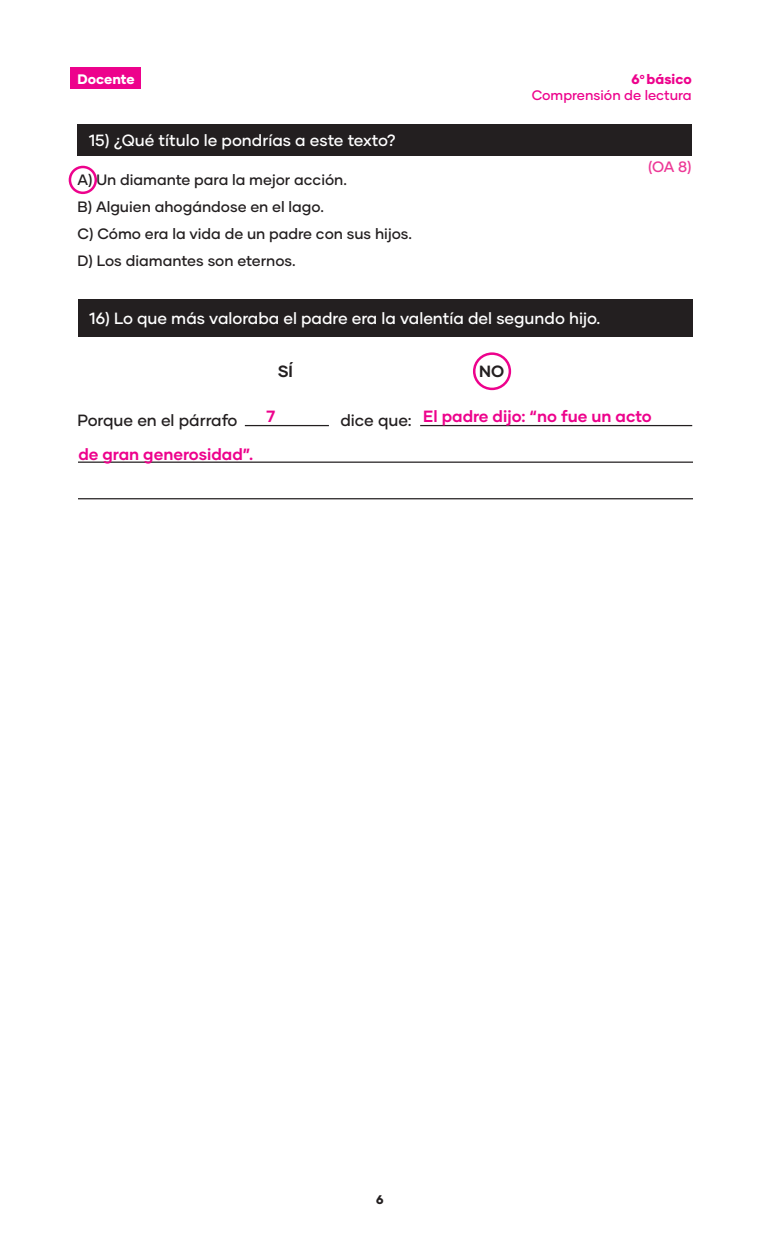
<style>
.page{position:relative;width:765px;height:1260px;background:#fff}
.page>*{position:absolute;margin:0;border:0;box-sizing:border-box;transform-origin:0 0}
.txt{font:500 16.25px "Gilmer";color:#fff}
.txt-2{font:700 16.25px "Gilmer";color:#ed028c}
.bullet_check{font:500 16.25px "Gilmer";color:#231f20}
.bullet_check-2{font:700 16.25px "Gilmer";color:#231f20}
.txt-3{font:500 15px "Gilmer";color:#231f20}
.bullet_check-3{font:500 15px "Gilmer";color:#ed3896}
.t1{font:500 13.75px/16.2px "Gilmer";color:#ed028c;text-align:right}
.t2{font:800 13.75px "Gilmer";color:#fff}
.t3{font:800 12.5px "Gilmer";color:#231f20}
.s1{font-weight:800}
</style>
<div class="page">
<div style="left:70px;top:67px;width:71px;height:22px;background:#ed028c"></div>
<div style="left:78px;top:299px;width:615px;height:38px;background:#231f20"></div>
<hr style="left:245px;top:425px;width:84px;height:1px;background:#231f20">
<hr style="left:420px;top:425px;width:272px;height:1px;background:#231f20">
<hr style="left:78px;top:462px;width:615px;height:1px;background:#231f20">
<hr style="left:78px;top:498px;width:615px;height:1px;background:#231f20">
<div style="left:78px;top:124px;width:614px;height:32px;background:#231f20"></div>
<div style="left:69px;top:166px;width:28px;height:28px;border:2px solid #ed028c;border-radius:50%"></div>
<div style="left:473px;top:352px;width:38px;height:38px;border:2px solid #ed028c;border-radius:50%"></div>
<p class="t2" style="left:78px;top:70px;width:59px">Docente</p>
<p class="txt" style="left:89px;top:131px;width:309px">15) ¿Qué título le pondrías a este texto?</p>
<p class="txt-3" style="left:77px;top:170px;width:271px">A) Un diamante para la mejor acción.</p>
<p class="txt-3" style="left:77px;top:197px;width:248px">B) Alguien ahogándose en el lago.</p>
<p class="txt-3" style="left:77px;top:225px;width:336px">C) Cómo era la vida de un padre con sus hijos.</p>
<p class="txt-3" style="left:77px;top:252px;width:220px">D) Los diamantes son eternos.</p>
<p class="t1" style="left:532px;top:71px;width:162px"><span class="s1">6</span><sup>o</sup> <span class="s1">básico<br></span>Comprensión de lectura</p>
<p class="bullet_check-3" style="left:648px;top:158px;width:45px">(OA 8)</p>
<p class="txt" style="left:89px;top:308px;width:513px">16) Lo que más valoraba el padre era la valentía del segundo hijo.</p>
<p class="bullet_check-2" style="left:278px;top:361px;width:17px">SÍ</p>
<p class="bullet_check-2" style="left:479px;top:361px;width:27px">NO</p>
<p class="txt-2" style="left:267px;top:406px;width:10px">7</p>
<p class="txt-2" style="left:423px;top:406px;width:230px">El padre dijo: “no fue un acto</p>
<p class="bullet_check" style="left:78px;top:410px;width:162px">Porque en el párrafo</p>
<p class="bullet_check" style="left:340px;top:410px;width:73px">dice que:</p>
<p class="txt-2" style="left:78px;top:444px;width:176px">de gran generosidad”.</p>
<p class="t3" style="left:376px;top:1192px;width:9px">6</p>
</div>
